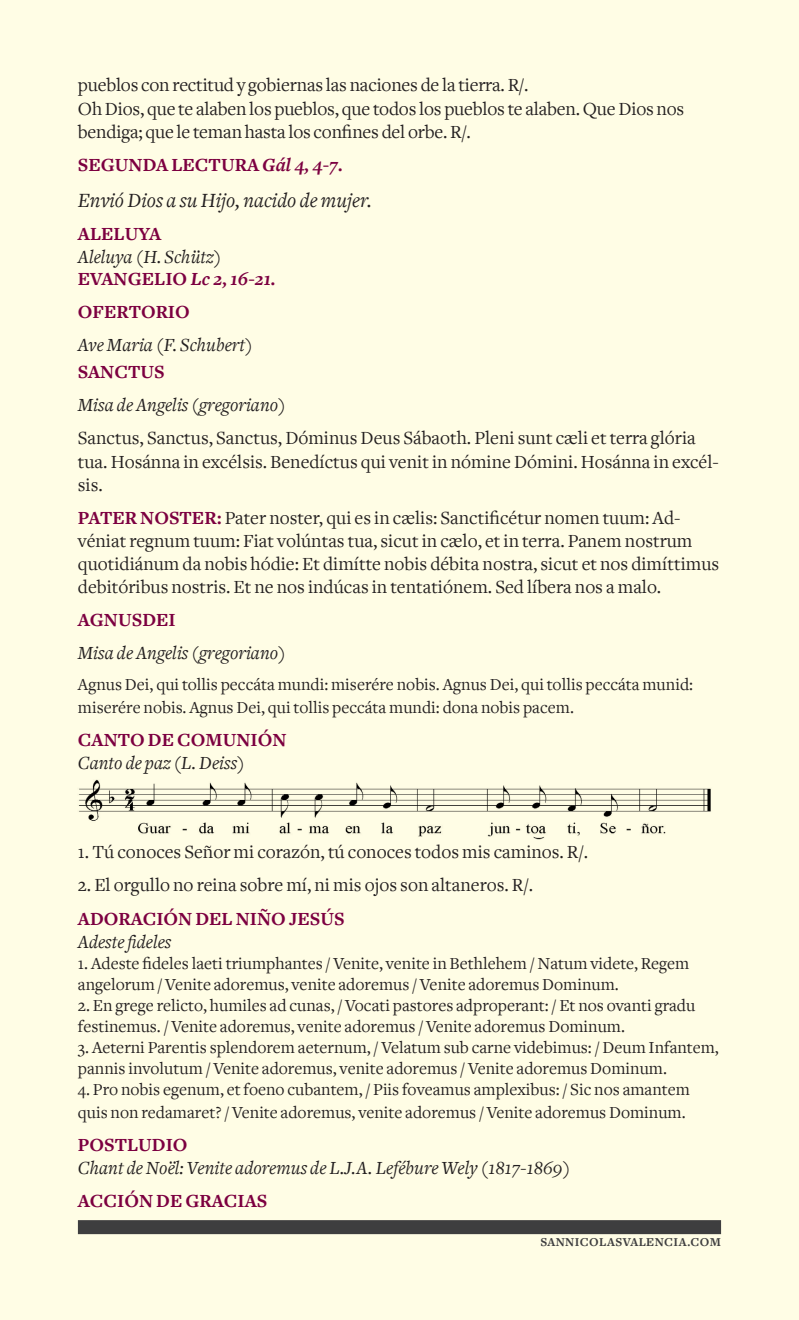
<style>
.page{position:relative;width:799px;height:1320px;background:#fffde5}
.page>*{position:absolute;margin:0;border:0;box-sizing:border-box;transform-origin:0 0}
.t1{font:italic 21px "Freight Text";color:#231f20}
.t2{font:19.25px/23.1px "Freight Text";color:#231f20}
.t3{font:italic 19.25px/22.2px "Freight Text";color:#231f20}
.t4{font:700 19.25px "Freight Text";color:#7c0040}
.t5{font:17.5px/21px "Freight Text";color:#231f20}
.t6{font:700 12.6px "Freight Text";letter-spacing:.03em;color:#3e3e3f}
.s1{font-style:italic}
.s2{font-weight:700;font-style:normal;color:#7c0040}
.s3{font-weight:700;color:#7c0040}
</style>
<div class="page">
<div style="left:78px;top:1220px;width:643px;height:14px;background:#3e3e3f"></div>
<img style="left:78px;top:779px;width:633px;height:61px">
<p class="t2" style="left:78px;top:74px;width:608px">pueblos con rectitud y gobiernas las naciones de la tierra. R/.<br>Oh Dios, que te alaben los pueblos, que todos los pueblos te alaben. Que Dios nos bendiga; que le teman hasta los confines del orbe. R/.</p>
<p class="t4" style="left:78px;top:154px;width:266px">SEGUNDA LECTURA <span class="s1">Gál 4, 4-7.</span></p>
<p class="t1" style="left:78px;top:188px;width:295px">Envió Dios a su Hijo, nacido de mujer.</p>
<p class="t4" style="left:78px;top:223px;width:85px">ALELUYA</p>
<p class="t3" style="left:78px;top:246px;width:199px">Aleluya (H. Schütz)<br><span class="s2">EVANGELIO</span> <span class="s3">Lc 2, 16-21.</span></p>
<p class="t4" style="left:78px;top:301px;width:113px">OFERTORIO</p>
<p class="t3" style="left:78px;top:334px;width:176px">Ave Maria (F. Schubert)</p>
<p class="t4" style="left:78px;top:361px;width:88px">SANCTUS</p>
<p class="t3" style="left:78px;top:394px;width:209px">Misa de Angelis (gregoriano)</p>
<p class="t2" style="left:78px;top:427px;width:642px">Sanctus, Sanctus, Sanctus, Dóminus Deus Sábaoth. Pleni sunt cæli et terra glória tua. Hosánna in excélsis. Benedíctus qui venit in nómine Dómini. Hosánna in excél&shy;sis.</p>
<p class="t2" style="left:78px;top:506px;width:643px"><span class="s3">PATER NOSTER:</span> Pater noster, qui es in cælis: Sanctificétur nomen tuum: Ad&shy;véniat regnum tuum: Fiat volúntas tua, sicut in cælo, et in terra. Panem nostrum quotidiánum da nobis hódie: Et dimítte nobis débita nostra, sicut et nos dimíttimus debitóribus nostris. Et ne nos indúcas in tentatiónem. Sed líbera nos a malo.</p>
<p class="t4" style="left:78px;top:609px;width:99px">AGNUSDEI</p>
<p class="t3" style="left:78px;top:642px;width:209px">Misa de Angelis (gregoriano)</p>
<p class="t5" style="left:78px;top:673px;width:616px;line-height:23.1px">Agnus Dei, qui tollis peccáta mundi: miserére nobis. Agnus Dei, qui tollis peccáta munid: miserére nobis. Agnus Dei, qui tollis peccáta mundi: dona nobis pacem.</p>
<p class="t4" style="left:78px;top:729px;width:210px">CANTO DE COMUNIÓN</p>
<p class="t3" style="left:78px;top:752px;width:168px">Canto de paz (L. Deiss)</p>
<p class="t2" style="left:78px;top:841px;width:512px">1. Tú conoces Señor mi corazón, tú conoces todos mis caminos. R/.</p>
<p class="t2" style="left:78px;top:874px;width:457px">2. El orgullo no reina sobre mí, ni mis ojos son altaneros. R/.</p>
<p class="t4" style="left:78px;top:907px;width:268px">ADORACIÓN DEL NIÑO JESÚS</p>
<p class="t3" style="left:78px;top:930px;width:95px">Adeste fideles</p>
<p class="t5" style="left:78px;top:952px;width:613px">1. Adeste fideles laeti triumphantes / Venite, venite in Bethlehem / Natum videte, Regem angelorum / Venite adoremus, venite adoremus / Venite adoremus Dominum.</p>
<p class="t5" style="left:78px;top:994px;width:619px">2. En grege relicto, humiles ad cunas, / Vocati pastores adproperant: / Et nos ovanti gradu festinemus. / Venite adoremus, venite adoremus / Venite adoremus Dominum.</p>
<p class="t5" style="left:78px;top:1036px;width:642px">3. Aeterni Parentis splendorem aeternum, / Velatum sub carne videbimus: / Deum Infantem, pannis involutum / Venite adoremus, venite adoremus / Venite adoremus Dominum.</p>
<p class="t5" style="left:78px;top:1077px;width:613px;line-height:23.1px">4. Pro nobis egenum, et foeno cubantem, / Piis foveamus amplexibus: / Sic nos amantem quis non redamaret? / Venite adoremus, venite adoremus / Venite adoremus Dominum.</p>
<p class="t4" style="left:78px;top:1133px;width:111px">POSTLUDIO</p>
<p class="t3" style="left:78px;top:1157px;width:494px">Chant de Noël: Venite adoremus de L.J.A. Lefébure Wely (1817-1869)</p>
<p class="t4" style="left:78px;top:1190px;width:191px">ACCIÓN DE GRACIAS</p>
<p class="t6" style="left:540px;top:1234px;width:182px">SANNICOLASVALENCIA.COM</p>
</div>
